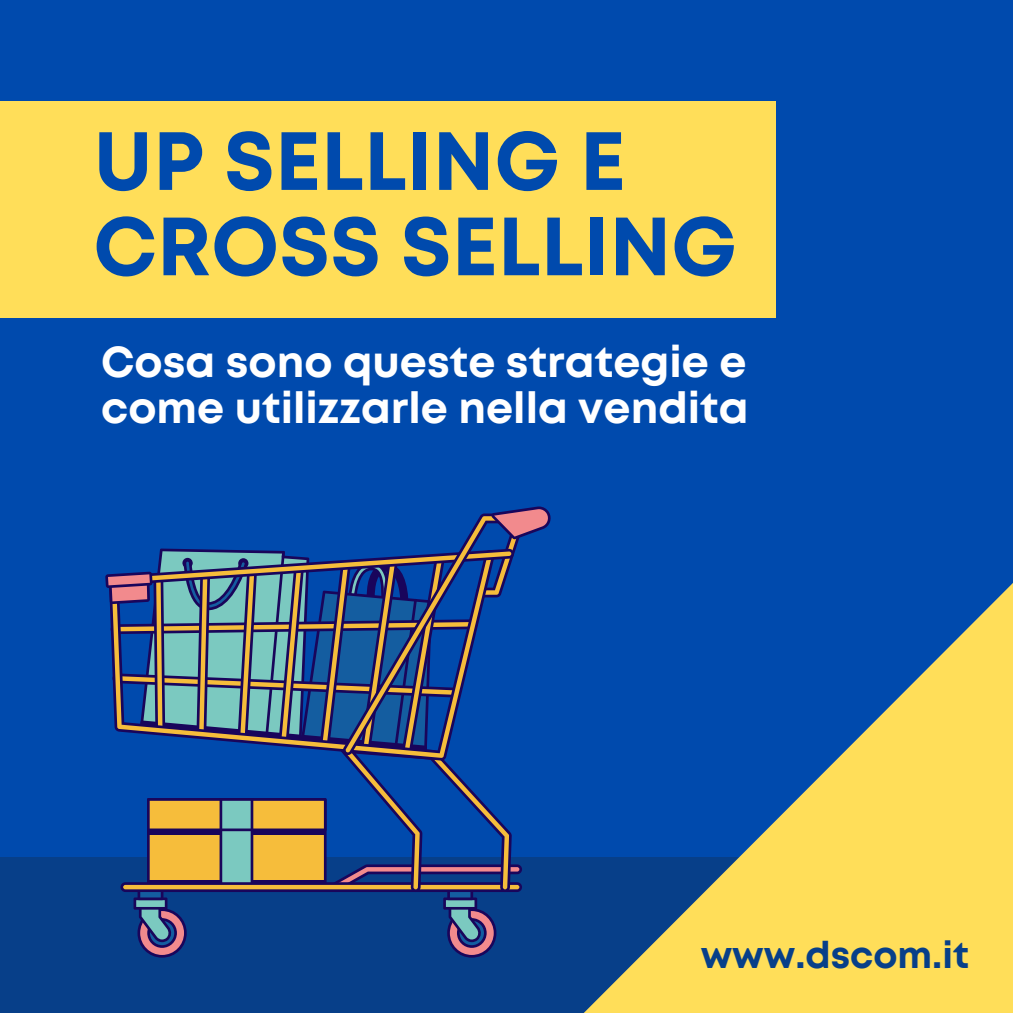
<style>
.page{position:relative;width:1013px;height:1013px;background:#fff}
.page>*{position:absolute;margin:0;border:0;box-sizing:border-box;transform-origin:0 0}
.t1{font:700 82.38px/85.2px "Mont";color:#004aad}
.t2{font:700 43.25px/46px "Mont";color:#fff}
.t3{font:700 37px "Mont";color:#073f89}
</style>
<div class="page">
<div style="left:0;top:0;width:1012px;height:1012px;background:#004aad"></div>
<div style="left:0;top:857px;width:1012px;height:155px;background:#073f89"></div>
<div style="left:0;top:101px;width:775px;height:217px;background:#ffde59"></div>
<svg style="left:585px;top:584px;width:427px;height:428px"></svg>
<svg style="left:105px;top:506px;width:446px;height:451px"></svg>
<hr style="left:219px;top:828px;width:34px;height:3px;background:#19055b">
<p class="t1" style="left:93px;top:125px;width:645px">UP SELLING E<br>CROSS SELLING</p>
<p class="t2" style="left:101px;top:342px;width:649px">Cosa sono queste strategie e come utilizzarle nella vendita</p>
<p class="t3" style="left:700px;top:940px;width:270px">www.dscom.it</p>
</div>
